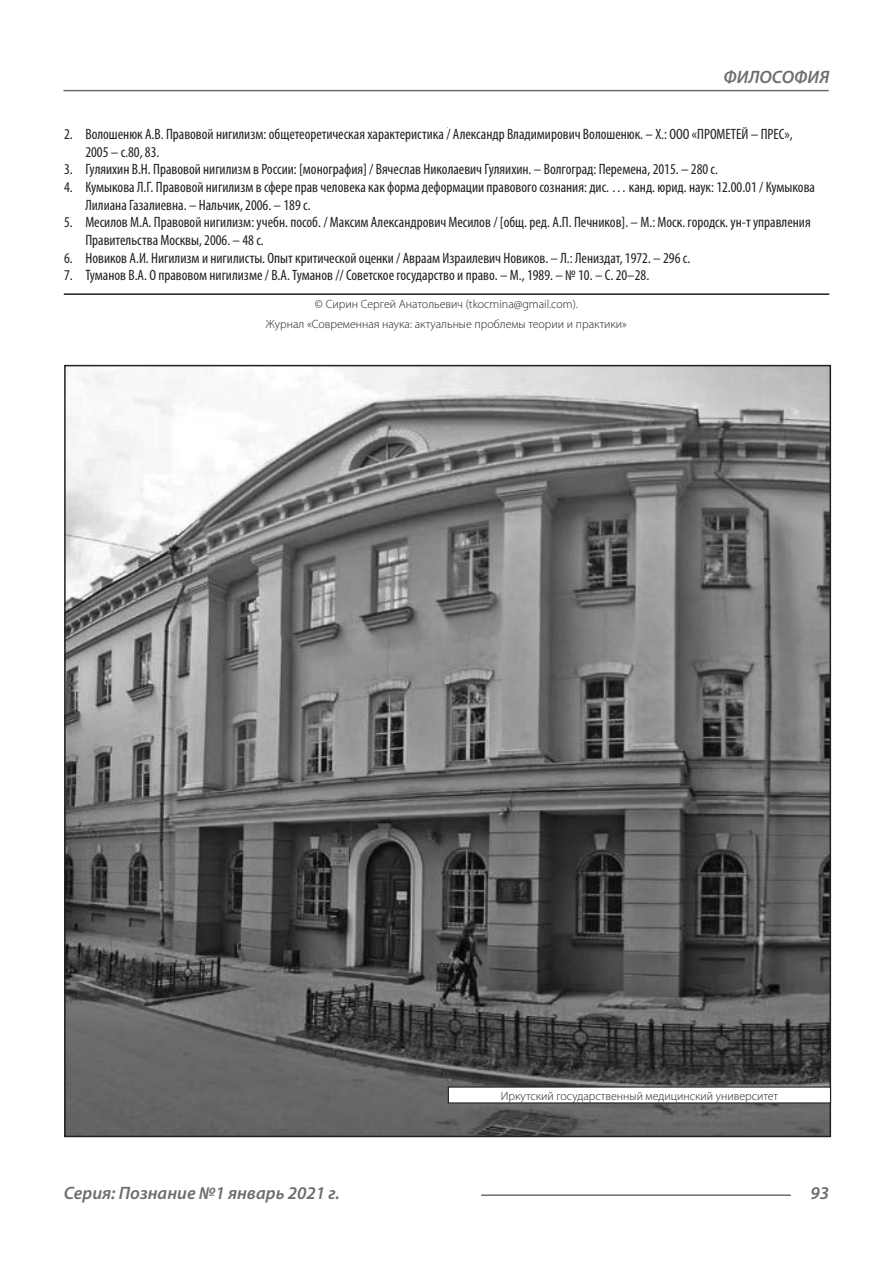
<style>
.page{position:relative;width:893px;height:1263px;background:#fff}
.page>*{position:absolute;margin:0;border:0;box-sizing:border-box;transform-origin:0 0}
.t1{font:italic 600 18px "Myriad Pro";color:#6c6d70}
.t2{font:condensed 15px/17.7px "Myriad Pro";color:#231f20}
.Автор_копирайт{font:300 12px "Myriad Pro";color:#231f20}
</style>
<div class="page">
<hr style="left:63px;top:90px;width:766px;height:1px;background:#6c6d70">
<hr style="left:481px;top:1194px;width:310px;height:2px;background:#6c6d70">
<hr style="left:64px;top:293px;width:765px;height:2px;background:#231f20">
<img style="left:67px;top:368px;width:761px;height:766px">
<div style="left:448px;top:1087px;width:382px;height:16px;background:#fff"></div>
<div style="left:448px;top:1086px;width:383px;height:17px;border:1px solid #231f20"></div>
<p class="t1" style="left:723px;top:66px;width:107px">ФИЛОСОФИЯ</p>
<p class="t2" style="left:85px;top:125px;width:709px;text-indent:-21px">2. Волошенюк А.В. Правовой нигилизм: общетеоретическая характеристика / Александр Владимирович Волошенюк. – Х.: ООО «ПРОМЕТЕЙ – ПРЕС»,<br>2005 – с.80, 83.</p>
<p class="t2" style="left:64px;top:160px;width:655px">3. Гуляихин В.Н. Правовой нигилизм в России: [монография] / Вячеслав Николаевич Гуляихин. – Волгоград: Перемена, 2015. – 280 с.</p>
<p class="t2" style="left:85px;top:178px;width:731px;text-indent:-21px">4. Кумыкова Л.Г. Правовой нигилизм в сфере прав человека как форма деформации правового сознания: дис. … канд. юрид. наук: 12.00.01 / Кумыкова<br>Лилиана Газалиевна. – Нальчик, 2006. – 189 с.</p>
<p class="t2" style="left:85px;top:213px;width:727px;text-indent:-21px">5. Месилов М.А. Правовой нигилизм: учебн. пособ. / Максим Александрович Месилов / [общ. ред. А.П. Печников]. – М.: Моск. городск. ун-т управления<br>Правительства Москвы, 2006. – 48 с.</p>
<p class="t2" style="left:64px;top:249px;width:628px">6. Новиков А.И. Нигилизм и нигилисты. Опыт критической оценки / Авраам Израилевич Новиков. – Л.: Лениздат, 1972. – 296 с.</p>
<p class="t2" style="left:64px;top:266px;width:587px">7. Туманов В.А. О правовом нигилизме / В.А. Туманов // Советское государство и право. – М., 1989. – № 10. – С. 20–28.</p>
<p class="Автор_копирайт" style="left:315px;top:297px;width:265px">© Сирин Сергей Анатольевич (tkocmina@gmail.com).</p>
<p class="Автор_копирайт" style="left:266px;top:317px;width:363px">Журнал «Современная наука: актуальные проблемы теории и практики»</p>
<p class="Автор_копирайт" style="left:501px;top:1088px;width:279px">Иркутский государственный медицинский университет</p>
<p class="t1" style="left:64px;top:1182px;width:278px">Серия: Познание №1 январь 2021 г.</p>
<p class="t1" style="left:810px;top:1182px;width:20px">93</p>
</div>
